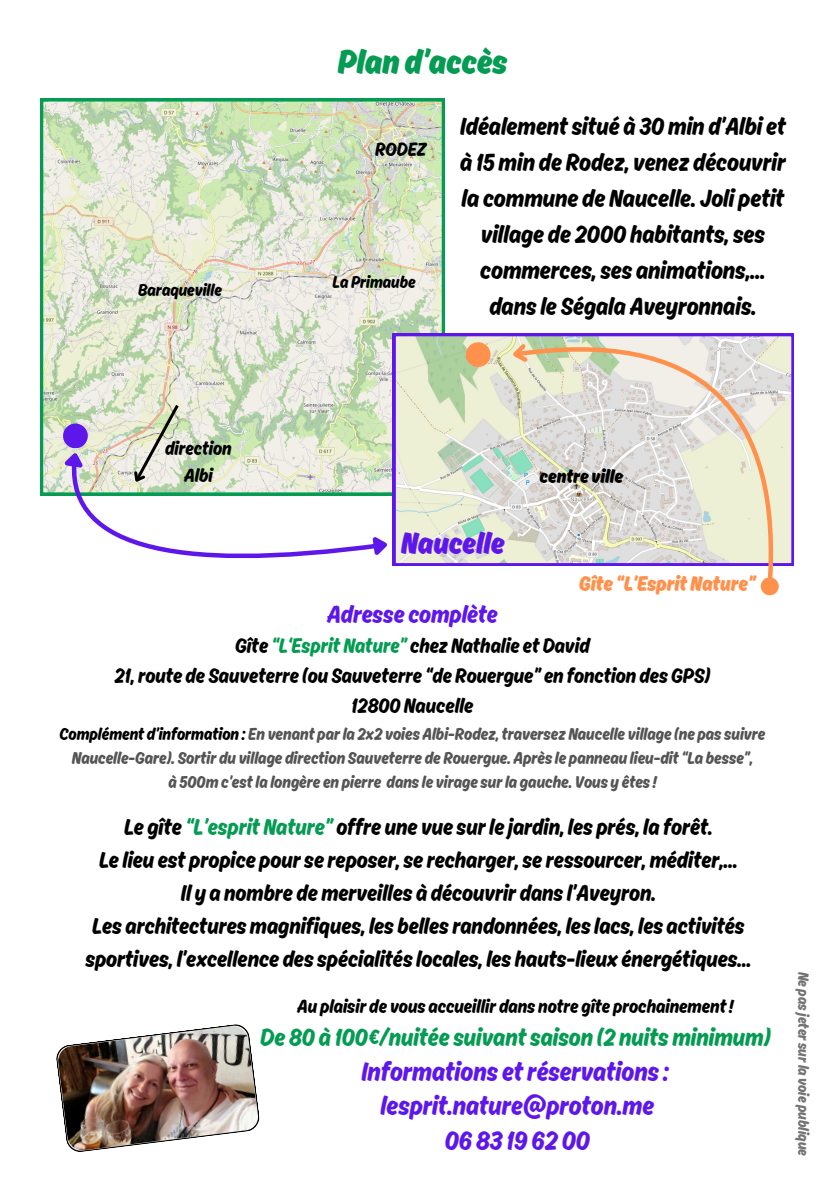
<style>
.page{position:relative;width:839px;height:1191px;background:#fff}
.page>*{position:absolute;margin:0;border:0;box-sizing:border-box;transform-origin:0 0}
.t1{font:700 36px "Ahkio";color:#049b52}
.t2{font:700 32px "Ahkio";color:#5e17eb}
.t3{font:28px/34.4px "Ahkio";color:#5e17eb;text-align:center}
.t4{font:26px/36px "Ahkio";color:#000;text-align:center}
.t5{font:26px "Ahkio";color:#049b52}
.t6{font:26px "Ahkio";color:#5e17eb}
.t7{font:24px/33px "Ahkio";color:#000;text-align:center}
.t8{font:22px "Ahkio";color:#000}
.t9{font:700 22px "Ahkio";color:#ff914d}
.t10{font:20px/27px "Ahkio";color:#000;text-align:center}
.t11{font:700 20px "Ahkio";color:#000}
.t12{font:18px/24px "Ahkio";color:#545454;text-align:center}
.t13{font:18px "Ahkio";color:#000}
.t14{font:16px "Ahkio";color:#737373}
.s1{color:#049b52}
.s2{color:#000}
</style>
<div class="page">
<svg style="left:40px;top:99px;width:405px;height:396px;background:#d5e0c7"></svg>
<svg style="left:393px;top:333px;width:113px;height:233px;background:#d7dbcf"></svg>
<svg style="left:127px;top:402px;width:54px;height:45px;background:#d2d4bc"></svg>
<svg style="left:45px;top:447px;width:347px;height:112px"></svg>
<svg style="left:362px;top:531px;width:32px;height:31px"></svg>
<svg style="left:59px;top:445px;width:35px;height:31px"></svg>
<div style="left:63px;top:424px;width:25px;height:24px;background:#5e17eb;border-radius:50%"></div>
<svg style="left:506px;top:333px;width:288px;height:244px;background:#ded9d5"></svg>
<div style="left:762px;top:579px;width:14px;height:14px;background:#ff914d;border-radius:50%"></div>
<div style="left:760px;top:577px;width:19px;height:19px;border:4px solid #ff914d;border-radius:50%"></div>
<svg style="left:508px;top:340px;width:30px;height:30px"></svg>
<div style="left:466px;top:342px;width:24px;height:25px;background:#ff914d;border-radius:50%"></div>
<img style="left:56px;top:1024px;width:204px;height:128px">
<h2 class="t13" style="left:138px;top:279px;width:85px">Baraqueville</h2>
<h6 class="t1" style="left:337px;top:40px;width:171px">Plan d’accès</h6>
<h3 class="t10" style="left:375px;top:135px;width:53px">RODEZ</h3>
<p class="t13" style="left:332px;top:271px;width:85px">La Primaube</p>
<h4 class="t4" style="left:460px;top:108px;width:327px">Idéalement situé à 30 min d’Albi et à 15 min de Rodez, venez découvrir la commune de Naucelle. Joli petit village de 2000 habitants, ses commerces, ses animations,... dans le Ségala Aveyronnais.</h4>
<h5 class="t10" style="left:165px;top:434px;width:68px">direction<br>Albi</h5>
<h5 class="t2" style="left:401px;top:524px;width:105px">Naucelle</h5>
<h6 class="t11" style="left:539px;top:464px;width:85px">centre ville</h6>
<p class="t9" style="left:579px;top:570px;width:178px">Gîte “L’Esprit Nature”</p>
<p class="t6" style="left:327px;top:598px;width:172px">Adresse complète</p>
<p class="t8" style="left:235px;top:632px;width:356px">Gîte <span class="s1">“L‘Esprit Nature”</span> chez Nathalie et David</p>
<p class="t8" style="left:115px;top:662px;width:597px">21,route de Sauveterre (ou Sauveterre “de Rouergue” en fonction des GPS)</p>
<p class="t8" style="left:351px;top:692px;width:123px">12800 Naucelle</p>
<p class="t12" style="left:60px;top:721px;width:707px"><span class="s2">Complément d’information :</span> En venant parla 2x2 voies Albi-Rodez,traversez Naucelle village (ne pas suivre<br>Naucelle-Gare). Sortir du village direction Sauveterre de Rouergue. Après le panneau lieu-dit“La besse”,</p>
<p class="t12" style="left:168px;top:769px;width:489px">à 500m c’estla longère en pierre dans le virage surla gauche. Vous y êtes !</p>
<p class="t7" style="left:85px;top:809px;width:667px">Le gîte <span class="s1">“L’esprit Nature”</span> offre une vue surle jardin, les prés, la forêt.<br>Le lieu est propice pour se reposer, se recharger, se ressourcer, méditer,...<br>Il y a nombre de merveilles à découvrir dans l’Aveyron.<br>Les architectures magnifiques, les belles randonnées, les lacs, les activités sportives, l’excellence des spécialités locales, les hauts-lieux énergétiques...</p>
<h3 class="t10" style="left:297px;top:993px;width:438px">Au plaisir de vous accueillir dans notre gîte prochainement!</h3>
<h3 class="t5" style="left:260px;top:1022px;width:512px">De 80 à 100€/nuitée suivant saison (2 nuits minimum)</h3>
<h3 class="t3" style="left:361px;top:1053px;width:309px">Informations etréservations : lesprit.nature@proton.me<br>06 83 19 62 00</h3>
<p class="t14" style="left:813px;top:972px;width:185px;rotate:90deg">Ne pas jeter surla voie publique</p>
</div>
